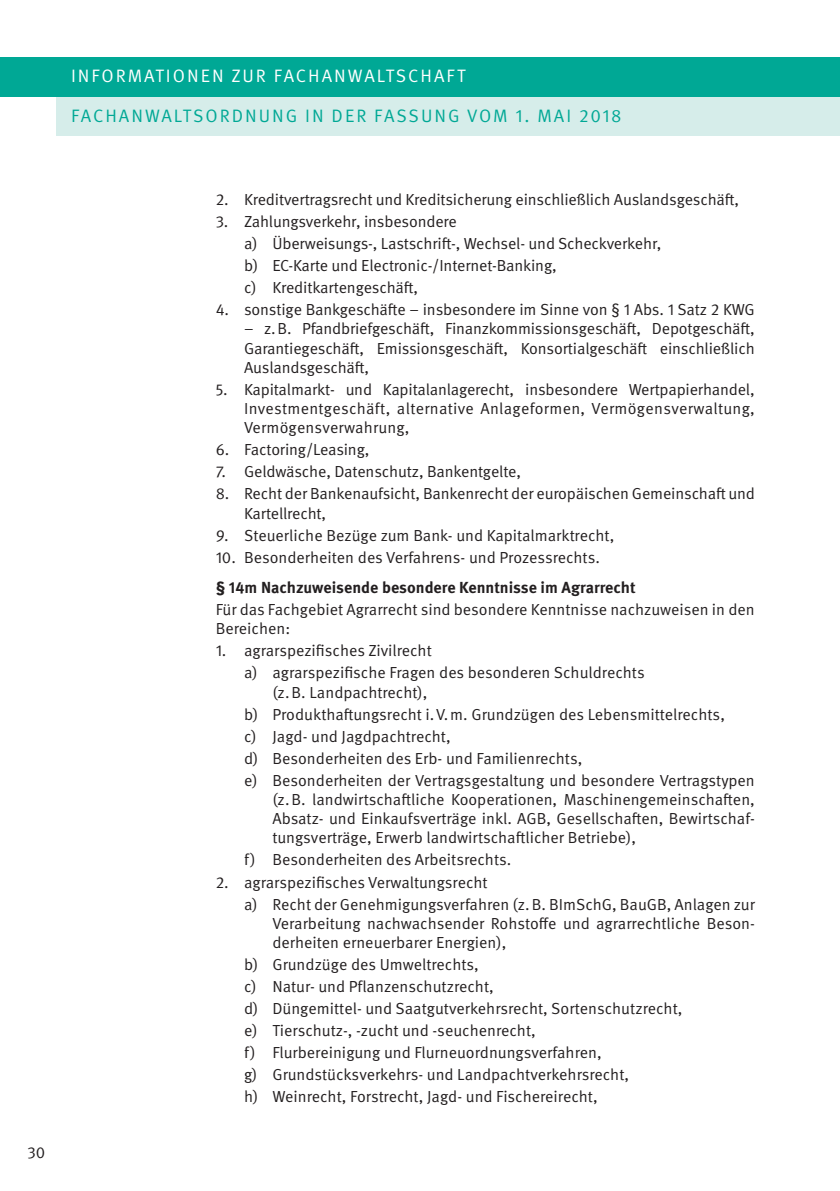
<style>
.page{position:relative;width:840px;height:1191px;background:#fff}
.page>*{position:absolute;margin:0;border:0;box-sizing:border-box;transform-origin:0 0}
.t1{font:18px "Meta OT Norm";letter-spacing:.11em;color:#00a895}
.t2{font:18px "Meta OT Norm";letter-spacing:.11em;color:#fff}
.t3{font:16px/22px "Meta OT Norm";letter-spacing:-.005em;color:#231f20}
.t4{font:700 16px "Meta OT";color:#231f20}
</style>
<div class="page">
<div style="left:57px;top:96px;width:782px;height:40px;background:#d6edea"></div>
<div style="left:0;top:57px;width:839px;height:39px;background:#00a895"></div>
<p class="t3" style="left:28px;top:1141px;width:19px">30</p>
<p class="t2" style="left:71px;top:65px;width:395px">INFORMATIONEN ZUR FACHANWALTSCHAFT</p>
<p class="t1" style="left:71px;top:105px;width:552px">FACHANWALTSORDNUNG IN DER FASSUNG VOM 1. MAI 2018</p>
<p class="t3" style="left:215px;top:188px;width:524px">2. Kreditvertragsrecht und Kreditsicherung einschließlich Auslandsgeschäft,</p>
<p class="t3" style="left:244px;top:211px;width:418px;text-indent:-28px">3. Zahlungsverkehr, insbesondere<br>a) Überweisungs-, Lastschrift-, Wechsel- und Scheckverkehr, b) EC-Karte und Electronic-/Internet-Banking,<br>c) Kreditkartengeschäft,</p>
<p class="t3" style="left:215px;top:299px;width:540px">4. sonstige Bankgeschäfte – insbesondere im Sinne von § 1 Abs. 1 Satz 2 KWG</p>
<p class="t3" style="left:244px;top:319px;width:512px;line-height:19.2px;text-align:justify">– z.B. Pfandbriefgeschäft, Finanzkommissionsgeschäft, Depotgeschäft, Garantiegeschäft, Emissionsgeschäft, Konsortialgeschäft einschließlich Auslandsgeschäft,</p>
<p class="t3" style="left:244px;top:380px;width:512px;line-height:19.2px;text-align:justify;text-indent:-28px">5. Kapitalmarkt- und Kapitalanlagerecht, insbesondere Wertpapierhandel, Investmentgeschäft, alternative Anlageformen, Vermögensverwaltung, Vermögensverwahrung,</p>
<p class="t3" style="left:215px;top:439px;width:155px">6. Factoring/Leasing,</p>
<p class="t3" style="left:215px;top:461px;width:307px">7. Geldwäsche, Datenschutz, Bankentgelte,</p>
<p class="t3" style="left:244px;top:484px;width:512px;line-height:19.2px;text-indent:-28px">8. Recht der Bankenaufsicht, Bankenrecht der europäischen Gemeinschaft und<br>Kartellrecht,</p>
<p class="t3" style="left:215px;top:524px;width:400px">9. Steuerliche Bezüge zum Bank- und Kapitalmarktrecht,</p>
<p class="t3" style="left:215px;top:546px;width:385px">10. Besonderheiten des Verfahrens- und Prozessrechts.</p>
<p class="t4" style="left:215px;top:577px;width:421px">§ 14m Nachzuweisende besondere Kenntnisse im Agrarrecht</p>
<p class="t3" style="left:215px;top:600px;width:540px;line-height:19.2px">Für das Fachgebiet Agrarrecht sind besondere Kenntnisse nachzuweisen in den<br>Bereichen:</p>
<p class="t3" style="left:244px;top:640px;width:402px;text-indent:-28px">1. agrarspezifisches Zivilrecht<br>a) agrarspezifische Fragen des besonderen Schuldrechts</p>
<p class="t3" style="left:244px;top:681px;width:512px;text-indent:28px">(z.B. Landpachtrecht),<br>b) Produkthaftungsrecht i.V.m. Grundzügen des Lebensmittelrechts,<br>c) Jagd- und Jagdpachtrecht,<br>d) Besonderheiten des Erb- und Familienrechts,<br>e) Besonderheiten der Vertragsgestaltung und besondere Vertragstypen</p>
<p class="t3" style="left:272px;top:790px;width:483px;line-height:19.2px;text-align:justify">(z.B. landwirtschaftliche Kooperationen, Maschinengemeinschaften, Absatz- und Einkaufsverträge inkl. AGB, Gesellschaften, Bewirtschaf&shy;tungsverträge, Erwerb landwirtschaftlicher Betriebe),</p>
<p class="t3" style="left:244px;top:849px;width:269px">f) Besonderheiten des Arbeitsrechts.</p>
<p class="t3" style="left:244px;top:871px;width:512px;text-indent:-28px">2. agrarspezifisches Verwaltungsrecht<br>a) Recht der Genehmigungsverfahren (z.B. BImSchG, BauGB, Anlagen zur</p>
<p class="t3" style="left:272px;top:914px;width:483px;line-height:19.2px">Verarbeitung nachwachsender Rohstoffe und agrarrechtliche Beson&shy;derheiten erneuerbarer Energien),</p>
<p class="t3" style="left:244px;top:953px;width:439px">b) Grundzüge des Umweltrechts,<br>c) Natur- und Pflanzenschutzrecht,<br>d) Düngemittel- und Saatgutverkehrsrecht, Sortenschutzrecht, e) Tierschutz-, -zucht und -seuchenrecht,<br>f) Flurbereinigung und Flurneuordnungsverfahren,<br>g) Grundstücksverkehrs- und Landpachtverkehrsrecht,<br>h) Weinrecht, Forstrecht, Jagd- und Fischereirecht,</p>
</div>
